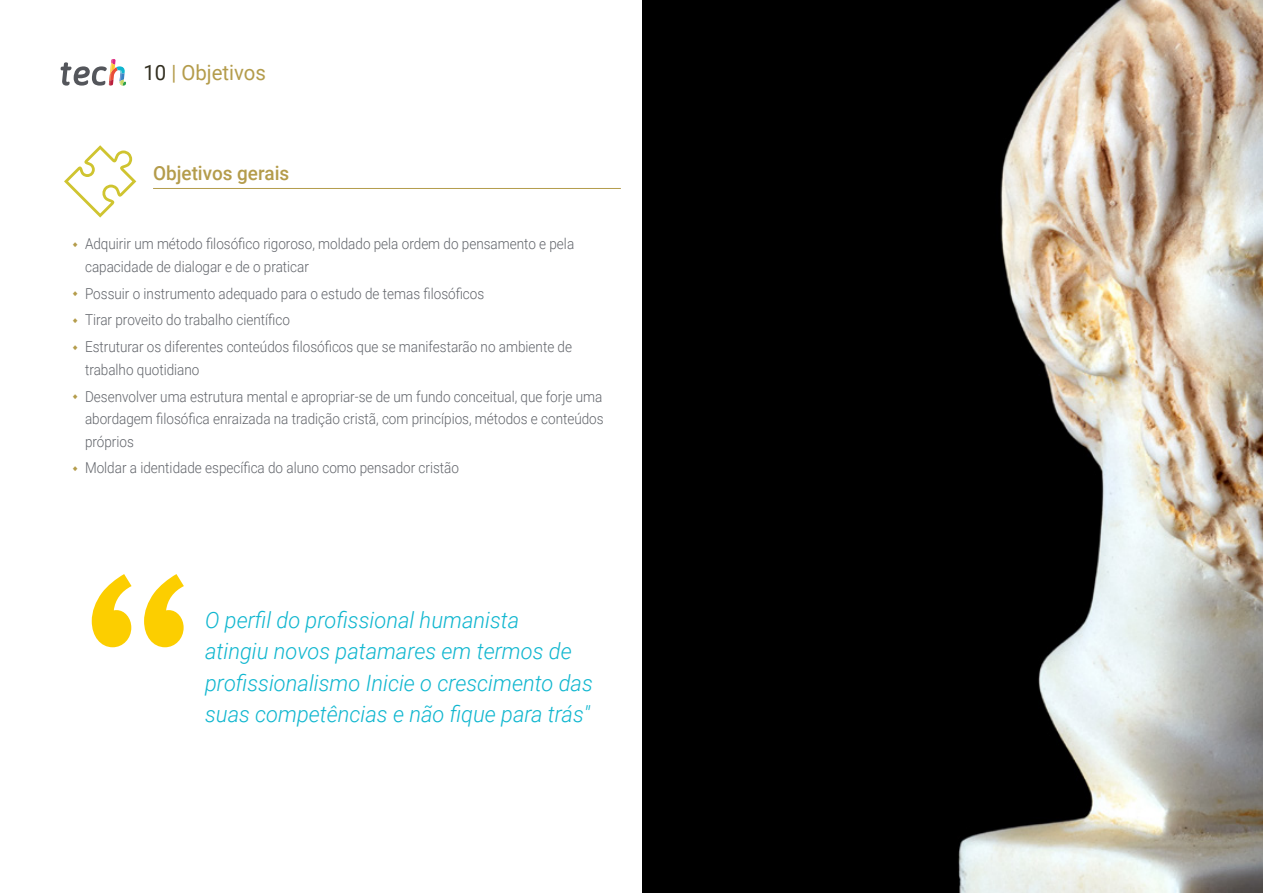
<style>
.page{position:relative;width:1263px;height:893px;background:#fff}
.page>*{position:absolute;margin:0;border:0;box-sizing:border-box;transform-origin:0 0}
.t1{font:italic 300 22.5px/31.5px "Roboto";color:#0fb6cf}
.t2{font:21px "Roboto";color:#b49c4b}
.t3{font:500 19.5px "Roboto";color:#b49c4b}
.t4{font:300 15px/26.7px "Roboto";color:#61646a;scale:.9 1}
.s1{color:#312e20}
</style>
<div class="page">
<hr style="left:153px;top:188px;width:468px;height:1px;background:#b49c4b">
<svg style="left:64px;top:145px;width:72px;height:73px"></svg>
<img style="left:642px;top:0;width:621px;height:893px">
<svg style="left:92px;top:574px;width:92px;height:73px"></svg>
<svg style="left:61px;top:59px;width:65px;height:27px"></svg>
<h2 class="t2" style="left:144px;top:57px;width:124px"><span class="s1">10</span> | Objetivos</h2>
<h3 class="t3" style="left:153px;top:159px;width:138px">Objetivos gerais</h3>
<p class="t4" style="left:85px;top:232px;width:545px;line-height:22.5px">Adquirir um método filosófico rigoroso, moldado pela ordem do pensamento e pela capacidade de dialogar e de o praticar</p>
<p class="t4" style="left:85px;top:279px;width:543px">Possuir o instrumento adequado para o estudo de temas filosóficos<br>Tirar proveito do trabalho científico<br>Estruturar os diferentes conteúdos filosóficos que se manifestarão no ambiente de</p>
<p class="t4" style="left:85px;top:355px;width:576px">trabalho quotidiano<br>Desenvolver uma estrutura mental e apropriar-se de um fundo conceitual, que forje uma</p>
<p class="t4" style="left:85px;top:407px;width:578px;line-height:22.5px">abordagem filosófica enraizada na tradição cristã, com princípios, métodos e conteúdos próprios</p>
<p class="t4" style="left:85px;top:454px;width:417px">Moldar a identidade específica do aluno como pensador cristão</p>
<h1 class="t1" style="left:205px;top:603px;width:389px">O perfil do profissional humanista<br>atingiu novos patamares em termos de profissionalismo Inicie o crescimento das suas competências e não fique para trás"</h1>
</div>
